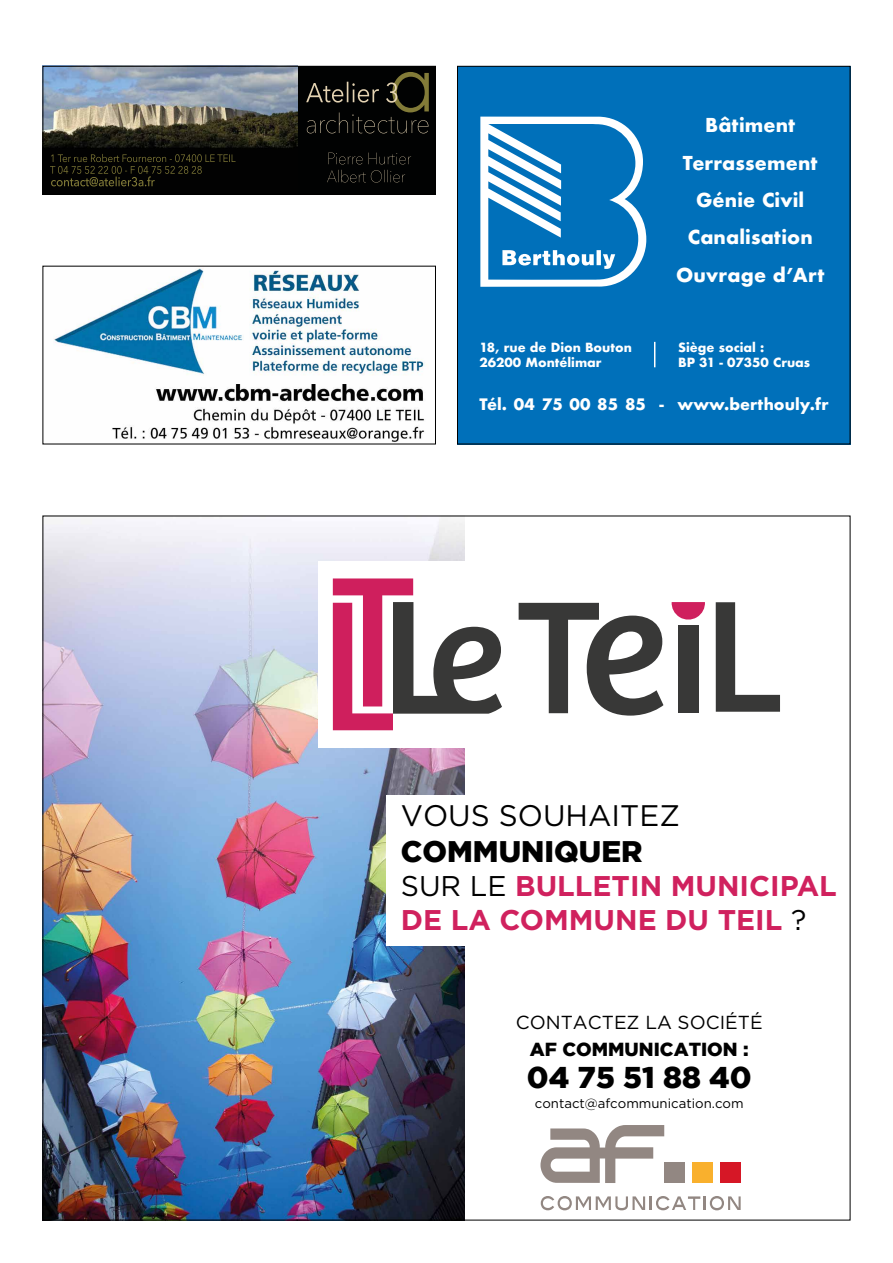
<style>
.page{position:relative;width:893px;height:1263px;background:#fff}
.page>*{position:absolute;margin:0;border:0;box-sizing:border-box;transform-origin:0 0}
.t1{font:900 30px "Gotham";color:#000}
.t2{font:29.7px "Gotham";color:#000}
.t3{font:900 29.7px "Gotham";color:#000}
.t4{font:700 28.5px/33.8px "Gotham";color:#d0215e}
.t5{font:18.9px "Gotham";color:#000}
.t6{font:900 18.9px "Gotham";color:#000}
.t7{font:700 18.6px/37.2px "Futura";letter-spacing:.01em;color:#fff;text-align:center}
.t8{font:700 15.45px "Futura";color:#fff}
.t9{font:13.2px "Gotham";color:#000}
.t10{font:700 12.3px/15.5px "Futura";color:#fff}
.s1{font-weight:400;color:#000}
</style>
<div class="page">
<div style="left:43px;top:66px;width:393px;height:129px;background:#010202"></div>
<img style="left:45px;top:68px;width:253px;height:119px">
<img style="left:395px;top:72px;width:34px;height:40px">
<img style="left:306px;top:82px;width:91px;height:21px">
<img style="left:339px;top:112px;width:89px;height:21px">
<img style="left:328px;top:153px;width:83px;height:11px">
<img style="left:89px;top:176px;width:62px;height:10px">
<img style="left:102px;top:154px;width:100px;height:8px">
<div style="left:43px;top:66px;width:393px;height:129px;border:1px solid #000"></div>
<div style="left:457px;top:66px;width:393px;height:378px;background:#0070ba"></div>
<svg style="left:480px;top:117px;width:166px;height:170px"></svg>
<svg style="left:654px;top:342px;width:1px;height:25px"></svg>
<div style="left:457px;top:66px;width:393px;height:378px;border:1px solid #000"></div>
<img style="left:54px;top:268px;width:373px;height:174px">
<img style="left:45px;top:518px;width:419px;height:700px">
<div style="left:386px;top:795px;width:369px;height:150px;background:#fff"></div>
<svg style="left:541px;top:1196px;width:200px;height:14px"></svg>
<svg style="left:540px;top:1125px;width:124px;height:58px"></svg>
<div style="left:664px;top:1162px;width:21px;height:21px;background:#928782"></div>
<div style="left:692px;top:1162px;width:21px;height:21px;background:#f9b02d"></div>
<div style="left:721px;top:1162px;width:20px;height:21px;background:#d61726"></div>
<div style="left:318px;top:561px;width:465px;height:186px;background:#fff"></div>
<svg style="left:716px;top:602px;width:64px;height:110px"></svg>
<svg style="left:519px;top:603px;width:144px;height:113px"></svg>
<div style="left:678px;top:626px;width:21px;height:87px;background:#383837"></div>
<svg style="left:671px;top:602px;width:34px;height:18px"></svg>
<svg style="left:333px;top:578px;width:169px;height:152px"></svg>
<h3 class="t7" style="left:676px;top:107px;width:150px">Bâtiment<br>Terrassement<br>Génie Civil<br>Canalisation<br>Ouvrage d’Art</h3>
<p class="t10" style="left:479px;top:340px;width:154px">18, rue de Dion Bouton<br>26200 Montélimar</p>
<p class="t10" style="left:678px;top:340px;width:133px">Siège social :<br>BP 31 - 07350 Cruas</p>
<p class="t8" style="left:479px;top:393px;width:351px">Tél. 04 75 00 85 85 - www.berthouly.fr</p>
<h2 class="t2" style="left:401px;top:799px;width:281px">VOUS SOUHAITEZ</h2>
<h2 class="t3" style="left:401px;top:834px;width:243px">COMMUNIQUER</h2>
<h3 class="t4" style="left:401px;top:868px;width:438px"><span class="s1">SUR LE</span> BULLETIN MUNICIPAL<br>DE LA COMMUNE DU TEIL <span class="s1">?</span></h3>
<h3 class="t5" style="left:516px;top:1012px;width:248px">CONTACTEZ LA SOCIÉTÉ</h3>
<h3 class="t6" style="left:530px;top:1038px;width:220px">AF COMMUNICATION :</h3>
<h1 class="t1" style="left:527px;top:1060px;width:226px">04 75 51 88 40</h1>
<p class="t9" style="left:535px;top:1096px;width:210px">contact@afcommunication.com</p>
</div>
